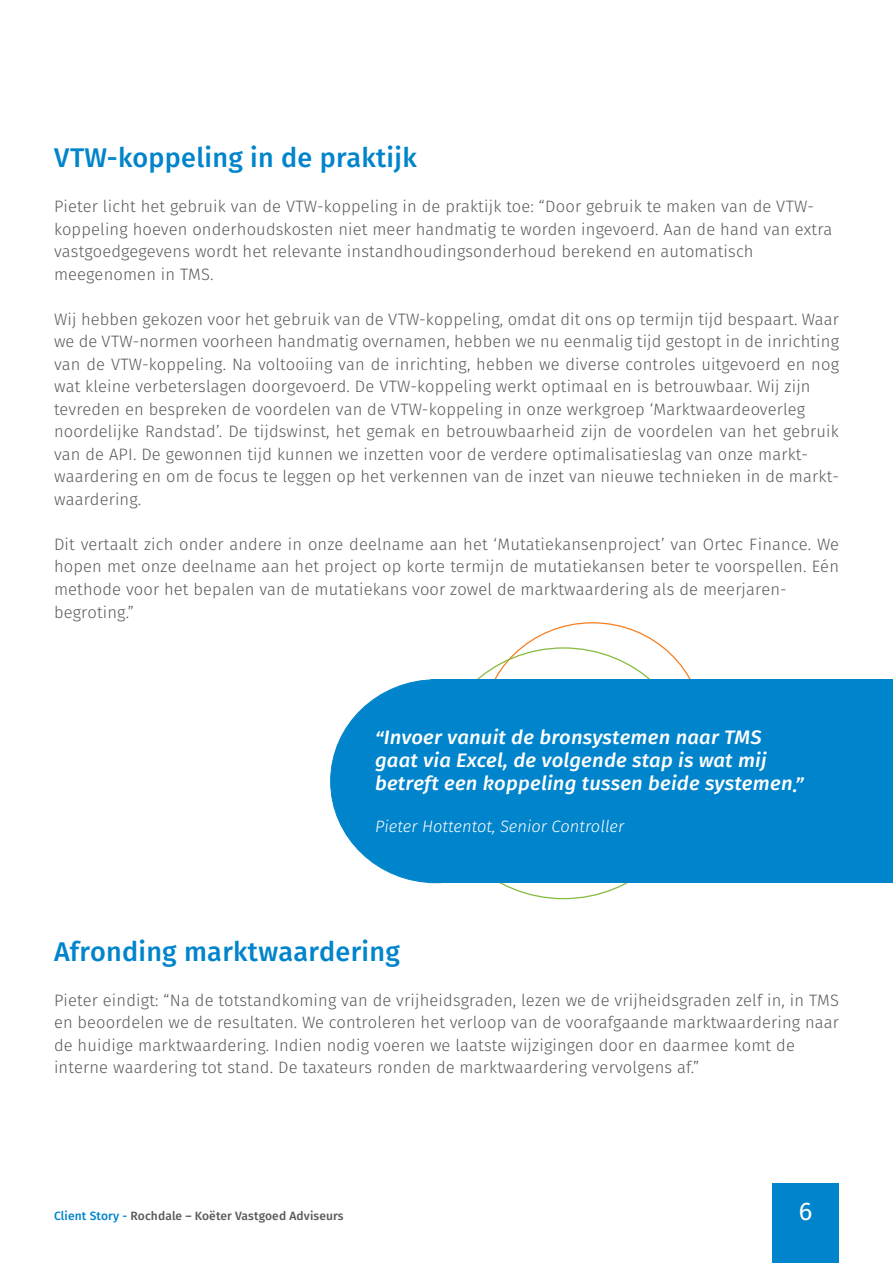
<style>
.page{position:relative;width:893px;height:1263px;background:#fff}
.page>*{position:absolute;margin:0;border:0;box-sizing:border-box;transform-origin:0 0}
.t1{font:500 27px "Fira Sans";letter-spacing:.01em;color:#0084cb}
.t2{font:25.5px "Fira Sans";color:#fff}
.t3{font:italic 500 19.5px/23px "Fira Sans";letter-spacing:.01em;color:#fff;scale:1.04 1}
.t4{font:300 16.5px/22.5px "Fira Sans";letter-spacing:.01em;color:#58595b}
.t5{font:italic 300 16.5px "Fira Sans";color:#fff}
.t6{font:500 12px "Fira Sans";letter-spacing:.01em;color:#58595b}
.s1{color:#0084cb}
</style>
<div class="page">
<div style="left:772px;top:1183px;width:67px;height:80px;background:#0084cb"></div>
<div style="left:431px;top:680px;width:462px;height:203px;background:#0084cb"></div>
<div style="left:331px;top:680px;width:210px;height:203px;background:#0084cb;border-radius:50%"></div>
<h1 class="t1" style="left:54px;top:136px;width:364px">VTW-koppeling in de praktijk</h1>
<p class="t4" style="left:54px;top:195px;width:780px">Pieter licht het gebruik van de VTW-koppeling in de praktijk toe: “Door gebruik te maken van de VTW&shy;koppeling hoeven onderhoudskosten niet meer handmatig te worden ingevoerd. Aan de hand van extra vastgoedgegevens wordt het relevante instandhoudingsonderhoud berekend en automatisch meegenomen in TMS.</p>
<p class="t4" style="left:54px;top:308px;width:786px">Wij hebben gekozen voor het gebruik van de VTW-koppeling, omdat dit ons op termijn tijd bespaart. Waar we de VTW-normen voorheen handmatig overnamen, hebben we nu eenmalig tijd gestopt in de inrichting van de VTW-koppeling. Na voltooiing van de inrichting, hebben we diverse controles uitgevoerd en nog wat kleine verbeterslagen doorgevoerd. De VTW-koppeling werkt optimaal en is betrouwbaar. Wij zijn tevreden en bespreken de voordelen van de VTW-koppeling in onze werkgroep ‘Marktwaardeoverleg noordelijke Randstad’. De tijdswinst, het gemak en betrouwbaarheid zijn de voordelen van het gebruik van de API. De gewonnen tijd kunnen we inzetten voor de verdere optimalisatieslag van onze markt&shy;waardering en om de focus te leggen op het verkennen van de inzet van nieuwe technieken in de markt&shy;waardering.</p>
<p class="t4" style="left:54px;top:533px;width:786px">Dit vertaalt zich onder andere in onze deelname aan het ‘Mutatiekansenproject’ van Ortec Finance. We hopen met onze deelname aan het project op korte termijn de mutatiekansen beter te voorspellen. Eén methode voor het bepalen van de mutatiekans voor zowel de marktwaardering als de meerjaren&shy;begroting.”</p>
<p class="t3" style="left:375px;top:725px;width:414px">“Invoer vanuit de bronsystemen naar TMS gaat via Excel, de volgende stap is wat mij betreft een koppeling tussen beide systemen.”</p>
<p class="t5" style="left:375px;top:814px;width:251px">Pieter Hottentot, Senior Controller</p>
<h1 class="t1" style="left:54px;top:930px;width:347px">Afronding marktwaardering</h1>
<p class="t4" style="left:54px;top:989px;width:786px">Pieter eindigt: “Na de totstandkoming van de vrijheidsgraden, lezen we de vrijheidsgraden zelf in, in TMS en beoordelen we de resultaten. We controleren het verloop van de voorafgaande marktwaardering naar de huidige marktwaardering. Indien nodig voeren we laatste wijzigingen door en daarmee komt de interne waardering tot stand. De taxateurs ronden de marktwaardering vervolgens af.”</p>
<p class="t6" style="left:54px;top:1206px;width:291px"><span class="s1">Client Story -</span> Rochdale – Koëter Vastgoed Adviseurs</p>
<h2 class="t2" style="left:799px;top:1192px;width:15px">6</h2>
</div>
